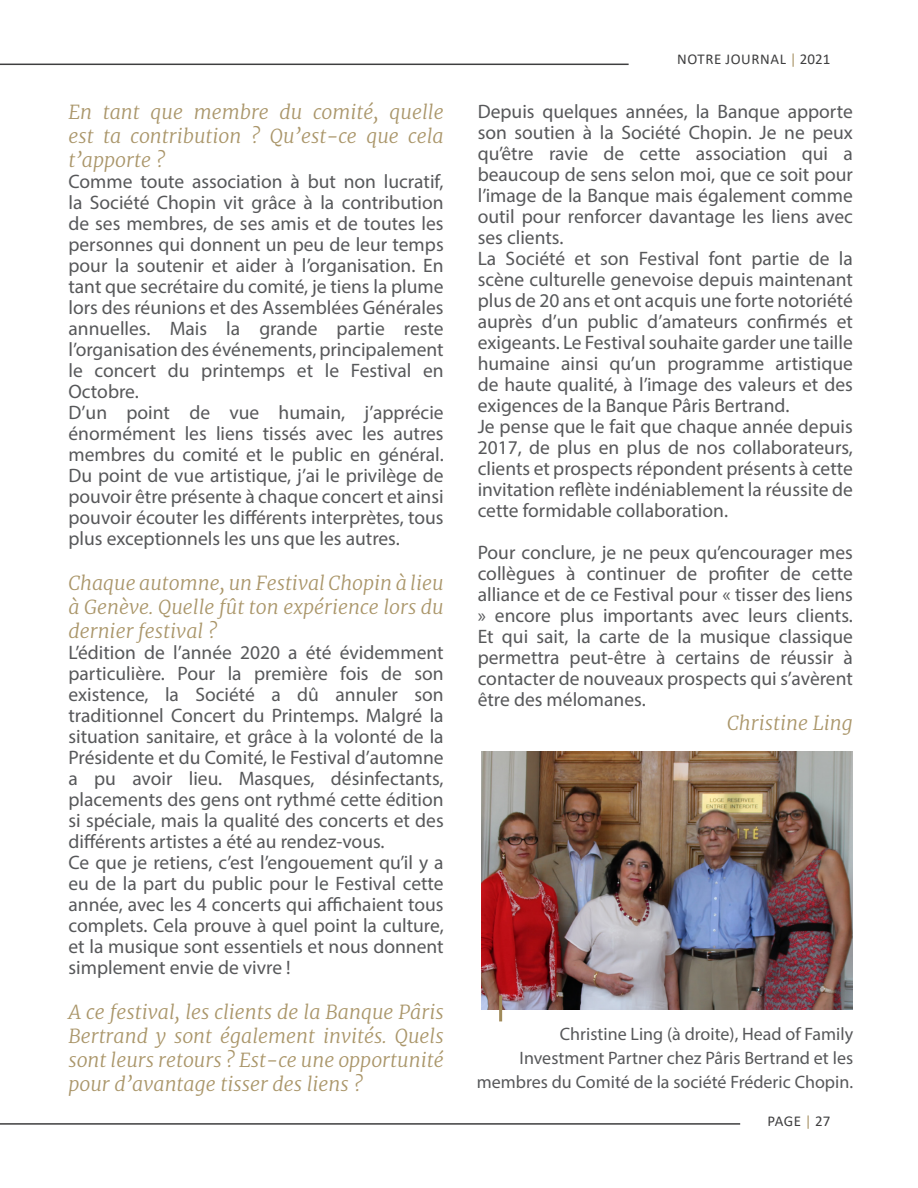
<style>
.page{position:relative;width:918px;height:1188px;background:#fff}
.page>*{position:absolute;margin:0;border:0;box-sizing:border-box;transform-origin:0 0}
.t1{font:19.5px/21px "Myriad Pro";color:#57585a;text-align:justify}
.t2{font:italic 300 19.5px/24px "Merriweather";color:#aa966a;text-align:justify}
.t3{font:18px/24px "Myriad Pro";color:#57585a;text-align:right}
.t4{font:15px "Calibri";letter-spacing:.04em;color:#3e3e3f}
.s1{color:#aa966a}
</style>
<div class="page">
<hr style="left:0;top:64px;width:629px;height:1px;background:#3e3e3f">
<hr style="left:0;top:1123px;width:740px;height:2px;background:#3e3e3f">
<img style="left:481px;top:752px;width:371px;height:257px">
<hr style="left:499px;top:995px;width:3px;height:26px;background:#a08a59">
<p class="t2" style="left:68px;top:100px;width:377px">En tant que membre du comité, quelle est ta contribution ? Qu’est-ce que cela t’apporte ?</p>
<p class="t1" style="left:68px;top:171px;width:377px">Comme toute association à but non lucratif, la Société Chopin vit grâce à la contribution de ses membres, de ses amis et de toutes les personnes qui donnent un peu de leur temps pour la soutenir et aider à l’organisation. En tant que secrétaire du comité, je tiens la plume lors des réunions et des Assemblées Générales annuelles. Mais la grande partie reste l’organisation des événements, principalement le concert du printemps et le Festival en Octobre.</p>
<p class="t1" style="left:68px;top:402px;width:377px">D’un point de vue humain, j’apprécie énormément les liens tissés avec les autres membres du comité et le public en général.<br>Du point de vue artistique, j’ai le privilège de pouvoir être présente à chaque concert et ainsi pouvoir écouter les différents interprètes, tous plus exceptionnels les uns que les autres.</p>
<p class="t2" style="left:68px;top:571px;width:377px">Chaque automne, un Festival Chopin à lieu à Genève. Quelle fût ton expérience lors du dernier festival ?</p>
<p class="t1" style="left:68px;top:642px;width:377px">L’édition de l’année 2020 a été évidemment particulière. Pour la première fois de son existence, la Société a dû annuler son traditionnel Concert du Printemps. Malgré la situation sanitaire, et grâce à la volonté de la Présidente et du Comité, le Festival d’automne a pu avoir lieu. Masques, désinfectants, placements des gens ont rythmé cette édition si spéciale, mais la qualité des concerts et des différents artistes a été au rendez-vous.</p>
<p class="t1" style="left:68px;top:852px;width:377px">Ce que je retiens, c’est l’engouement qu’il y a eu de la part du public pour le Festival cette année, avec les 4 concerts qui affichaient tous complets. Cela prouve à quel point la culture, et la musique sont essentiels et nous donnent simplement envie de vivre !</p>
<p class="t2" style="left:68px;top:1000px;width:377px">A ce festival, les clients de la Banque Pâris Bertrand y sont également invités. Quels sont leurs retours ? Est-ce une opportunité pour d’avantage tisser des liens ?</p>
<p class="t4" style="left:677px;top:48px;width:155px">NOTRE JOURNAL <span class="s1">|</span> 2021</p>
<p class="t1" style="left:478px;top:101px;width:377px">Depuis quelques années, la Banque apporte son soutien à la Société Chopin. Je ne peux qu’être ravie de cette association qui a beaucoup de sens selon moi, que ce soit pour l’image de la Banque mais également comme outil pour renforcer davantage les liens avec ses clients.</p>
<p class="t1" style="left:478px;top:248px;width:377px">La Société et son Festival font partie de la scène culturelle genevoise depuis maintenant plus de 20 ans et ont acquis une forte notoriété auprès d’un public d’amateurs confirmés et exigeants. Le Festival souhaite garder une taille humaine ainsi qu’un programme artistique de haute qualité, à l’image des valeurs et des exigences de la Banque Pâris Bertrand.</p>
<p class="t1" style="left:478px;top:416px;width:377px">Je pense que le fait que chaque année depuis 2017, de plus en plus de nos collaborateurs, clients et prospects répondent présents à cette invitation reflète indéniablement la réussite de cette formidable collaboration.</p>
<p class="t1" style="left:478px;top:542px;width:377px">Pour conclure, je ne peux qu’encourager mes collègues à continuer de profiter de cette alliance et de ce Festival pour « tisser des liens » encore plus importants avec leurs clients.<br>Et qui sait, la carte de la musique classique permettra peut-être à certains de réussir à contacter de nouveaux prospects qui s’avèrent être des mélomanes.</p>
<p class="t2" style="left:727px;top:710px;width:127px">Christine Ling</p>
<p class="t3" style="left:477px;top:1022px;width:378px">Christine Ling (à droite), Head of Family<br>Investment Partner chez Pâris Bertrand et les membres du Comité de la société Fréderic Chopin.</p>
<p class="t4" style="left:767px;top:1110px;width:64px">PAGE <span class="s1">|</span> 27</p>
</div>
